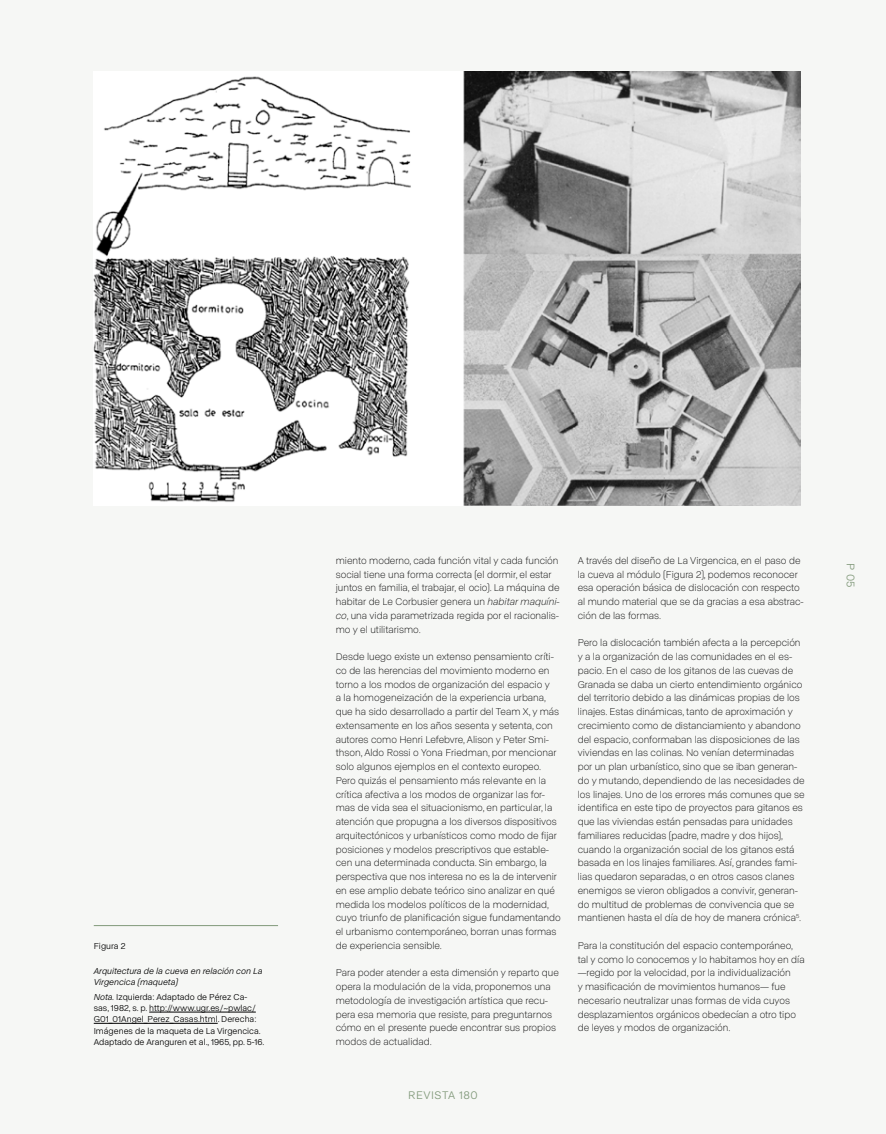
<style>
.page{position:relative;width:886px;height:1134px;background:#f6f7f5}
.page>*{position:absolute;margin:0;border:0;box-sizing:border-box;transform-origin:0 0}
.t1{font:11.25px "ABC Normal";letter-spacing:.05em;color:#81997a}
.t2{font:300 10px/13.8px "ABC Normal";color:#000}
.t3{font:8.75px/11.2px "ABC Normal";color:#000}
.t4{font:italic 8.75px/11.2px "ABC Normal";color:#000}
.s1{font-style:italic}
</style>
<div class="page">
<hr style="left:149px;top:1012px;width:107px;height:1px;background:#000">
<hr style="left:94px;top:1023px;width:124px;height:1px;background:#000">
<img style="left:94px;top:71px;width:707px;height:434px">
<hr style="left:94px;top:925px;width:184px;height:1px;background:#81997a">
<p class="t3" style="left:94px;top:940px;width:33px">Figura 2</p>
<p class="t4" style="left:94px;top:965px;width:170px">Arquitectura de la cueva en relación con La<br>Virgencica (maqueta)</p>
<p class="t3" style="left:94px;top:991px;width:172px"><span class="s1">Nota.</span> Izquierda: Adaptado de Pérez Ca&shy;sas, 1982, s. p. http://www.ugr.es/~pwlac/ G01_01Angel_Perez_Casas.html. Derecha:<br>Imágenes de la maqueta de La Virgencica.<br>Adaptado de Aranguren et al., 1965, pp. 5-16.</p>
<p class="t2" style="left:336px;top:553px;width:225px">miento moderno, cada función vital y cada función social tiene una forma correcta (el dormir, el estar juntos en familia, el trabajar, el ocio). La máquina de habitar de Le Corbusier genera un <span class="s1">habitar maquíni&shy;co</span>, una vida parametrizada regida por el racionalis&shy;mo y el utilitarismo.</p>
<p class="t2" style="left:336px;top:649px;width:226px">Desde luego existe un extenso pensamiento críti&shy;co de las herencias del movimiento moderno en torno a los modos de organización del espacio y<br>a la homogeneización de la experiencia urbana, que ha sido desarrollado a partir del Team X, y más extensamente en los años sesenta y setenta, con autores como Henri Lefebvre, Alison y Peter Smi&shy;thson, Aldo Rossi o Yona Friedman, por mencionar solo algunos ejemplos en el contexto europeo.<br>Pero quizás el pensamiento más relevante en la crítica afectiva a los modos de organizar las for&shy;mas de vida sea el situacionismo, en particular, la atención que propugna a los diversos dispositivos arquitectónicos y urbanísticos como modo de fijar posiciones y modelos prescriptivos que estable&shy;cen una determinada conducta. Sin embargo, la perspectiva que nos interesa no es la de intervenir en ese amplio debate teórico sino analizar en qué medida los modelos políticos de la modernidad, cuyo triunfo de planificación sigue fundamentando el urbanismo contemporáneo, borran unas formas de experiencia sensible.</p>
<p class="t2" style="left:336px;top:965px;width:225px">Para poder atender a esta dimensión y reparto que opera la modulación de la vida, proponemos una metodología de investigación artística que recu&shy;pera esa memoria que resiste, para preguntarnos cómo en el presente puede encontrar sus propios modos de actualidad.</p>
<p class="t2" style="left:578px;top:553px;width:227px">A través del diseño de La Virgencica, en el paso de la cueva al módulo (Figura 2), podemos reconocer esa operación básica de dislocación con respecto al mundo material que se da gracias a esa abstrac&shy;ción de las formas.</p>
<p class="t2" style="left:578px;top:635px;width:228px">Pero la dislocación también afecta a la percepción y a la organización de las comunidades en el es&shy;pacio. En el caso de los gitanos de las cuevas de Granada se daba un cierto entendimiento orgánico del territorio debido a las dinámicas propias de los linajes. Estas dinámicas, tanto de aproximación y crecimiento como de distanciamiento y abandono del espacio, conformaban las disposiciones de las viviendas en las colinas. No venían determinadas por un plan urbanístico, sino que se iban generan&shy;do y mutando, dependiendo de las necesidades de los linajes. Uno de los errores más comunes que se identifica en este tipo de proyectos para gitanos es que las viviendas están pensadas para unidades familiares reducidas (padre, madre y dos hijos), cuando la organización social de los gitanos está basada en los linajes familiares. Así, grandes fami&shy;lias quedaron separadas, o en otros casos clanes enemigos se vieron obligados a convivir, generan&shy;do multitud de problemas de convivencia que se mantienen hasta el día de hoy de manera crónica<sup>5</sup>.</p>
<p class="t2" style="left:578px;top:938px;width:228px">Para la constitución del espacio contemporáneo, tal y como lo conocemos y lo habitamos hoy en día —regido por la velocidad, por la individualización<br>y masificación de movimientos humanos— fue necesario neutralizar unas formas de vida cuyos desplazamientos orgánicos obedecían a otro tipo de leyes y modos de organización.</p>
<p class="t1" style="left:408px;top:1088px;width:71px">REVISTA 180</p>
<p class="t1" style="left:858px;top:563px;width:26px;rotate:90deg">P 05</p>
</div>
